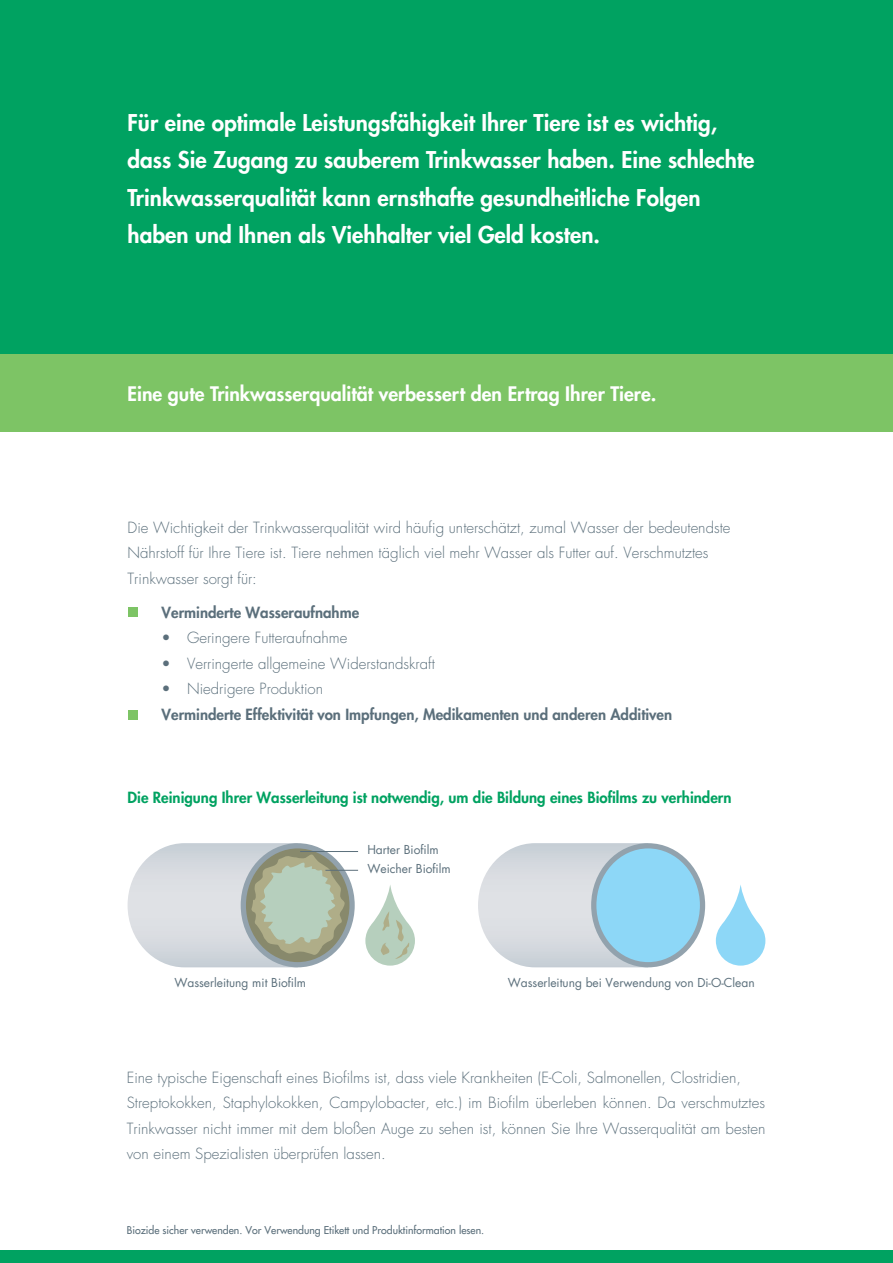
<style>
.page{position:relative;width:893px;height:1263px;background:#fff}
.page>*{position:absolute;margin:0;border:0;box-sizing:border-box;transform-origin:0 0}
.t1{font:800 22.5px/37.5px "Futura LT";color:#fff}
.t2{font:800 19.5px "Futura LT";color:#fff}
.Normaal{font:300 15px/25.5px "Futura LT";color:#5b6f7b}
.Normaal-2{font:800 15px "Futura LT";color:#5b6f7b}
.Normaal-3{font:800 15px "Futura LT";color:#00a261}
.Normaal-4{font:12px "Futura LT";color:#5b6f7b}
.Normaal-5{font:10.5px "Futura LT";color:#5b6f7b}
.t3{font:9.45px "Futura LT";color:#5b6f7b}
</style>
<div class="page">
<svg style="left:241px;top:843px;width:114px;height:124px"></svg>
<svg style="left:128px;top:843px;width:217px;height:124px;background:#c6cdc7"></svg>
<svg style="left:478px;top:843px;width:163px;height:124px;background:#dadee2"></svg>
<div style="left:591px;top:843px;width:114px;height:124px;background:#92a2ad;border-radius:50%"></div>
<div style="left:596px;top:848px;width:104px;height:114px;background:#8dd7f7;border-radius:50%"></div>
<svg style="left:716px;top:885px;width:49px;height:81px"></svg>
<svg style="left:365px;top:885px;width:50px;height:81px"></svg>
<hr style="left:300px;top:851px;width:58px;height:1px;background:#5b6f7b">
<hr style="left:325px;top:870px;width:33px;height:1px;background:#5b6f7b">
<div style="left:0;top:1250px;width:893px;height:13px;background:#00a261"></div>
<div style="left:0;top:0;width:893px;height:354px;background:#00a261"></div>
<hr style="left:892px;top:0;width:1px;height:432px;background:#edf1f3">
<div style="left:0;top:354px;width:893px;height:78px;background:#7dc465"></div>
<div style="left:128px;top:608px;width:10px;height:9px;background:#7dc465"></div>
<div style="left:128px;top:710px;width:10px;height:9px;background:#7dc465"></div>
<p class="t1" style="left:128px;top:104px;width:628px">Für eine optimale Leistungsfähigkeit Ihrer Tiere ist es wichtig, dass Sie Zugang zu sauberem Trinkwasser haben. Eine schlechte Trinkwasserqualität kann ernsthafte gesundheitliche Folgen haben und Ihnen als Viehhalter viel Geld kosten.</p>
<p class="t2" style="left:128px;top:381px;width:530px">Eine gute Trinkwasserqualität verbessert den Ertrag Ihrer Tiere.</p>
<p class="Normaal" style="left:128px;top:515px;width:604px">Die Wichtigkeit der Trinkwasserqualität wird häufig unterschätzt, zumal Wasser der bedeutendste<br>Nährstoff für Ihre Tiere ist. Tiere nehmen täglich viel mehr Wasser als Futter auf. Verschmutztes<br>Trinkwasser sorgt für:</p>
<p class="Normaal-2" style="left:162px;top:602px;width:199px">Verminderte Wasseraufnahme</p>
<p class="Normaal" style="left:162px;top:626px;width:187px">• Geringere Futteraufnahme</p>
<p class="Normaal" style="left:162px;top:651px;width:275px">• Verringerte allgemeine Widerstandskraft</p>
<p class="Normaal" style="left:162px;top:677px;width:163px">• Niedrigere Produktion</p>
<p class="Normaal-2" style="left:162px;top:704px;width:512px">Verminderte Effektivität von Impfungen, Medikamenten und anderen Additiven</p>
<p class="Normaal-3" style="left:128px;top:788px;width:605px">Die Reinigung Ihrer Wasserleitung ist notwendig, um die Bildung eines Biofilms zu verhindern</p>
<p class="Normaal-4" style="left:367px;top:842px;width:73px">Harter Biofilm</p>
<p class="Normaal-4" style="left:367px;top:861px;width:85px">Weicher Biofilm</p>
<p class="t3" style="left:369px;top:845px;width:77px">Harde biofilm laag</p>
<p class="t3" style="left:369px;top:864px;width:79px">Zachte biofilm laag</p>
<p class="Normaal-4" style="left:174px;top:975px;width:133px">Wasserleitung mit Biofilm</p>
<p class="Normaal-4" style="left:508px;top:975px;width:248px">Wasserleitung bei Verwendung von Di-O-Clean</p>
<p class="t3" style="left:154px;top:980px;width:100px">Waterleiding met biofilm</p>
<p class="t3" style="left:499px;top:980px;width:148px">Waterleiding bij gebruik Di-O-Clean</p>
<p class="Normaal" style="left:127px;top:1065px;width:616px">Eine typische Eigenschaft eines Biofilms ist, dass viele Krankheiten (E-Coli, Salmonellen, Clostridien,</p>
<p class="Normaal" style="left:127px;top:1090px;width:640px;text-align:justify">Streptokokken, Staphylokokken, Campylobacter, etc.) im Biofilm überleben können. Da verschmutztes Trinkwasser nicht immer mit dem bloßen Auge zu sehen ist, können Sie Ihre Wasserqualität am besten von einem Spezialisten überprüfen lassen.</p>
<p class="Normaal-5" style="left:127px;top:1223px;width:359px">Biozide sicher verwenden. Vor Verwendung Etikett und Produktinformation lesen.</p>
</div>
